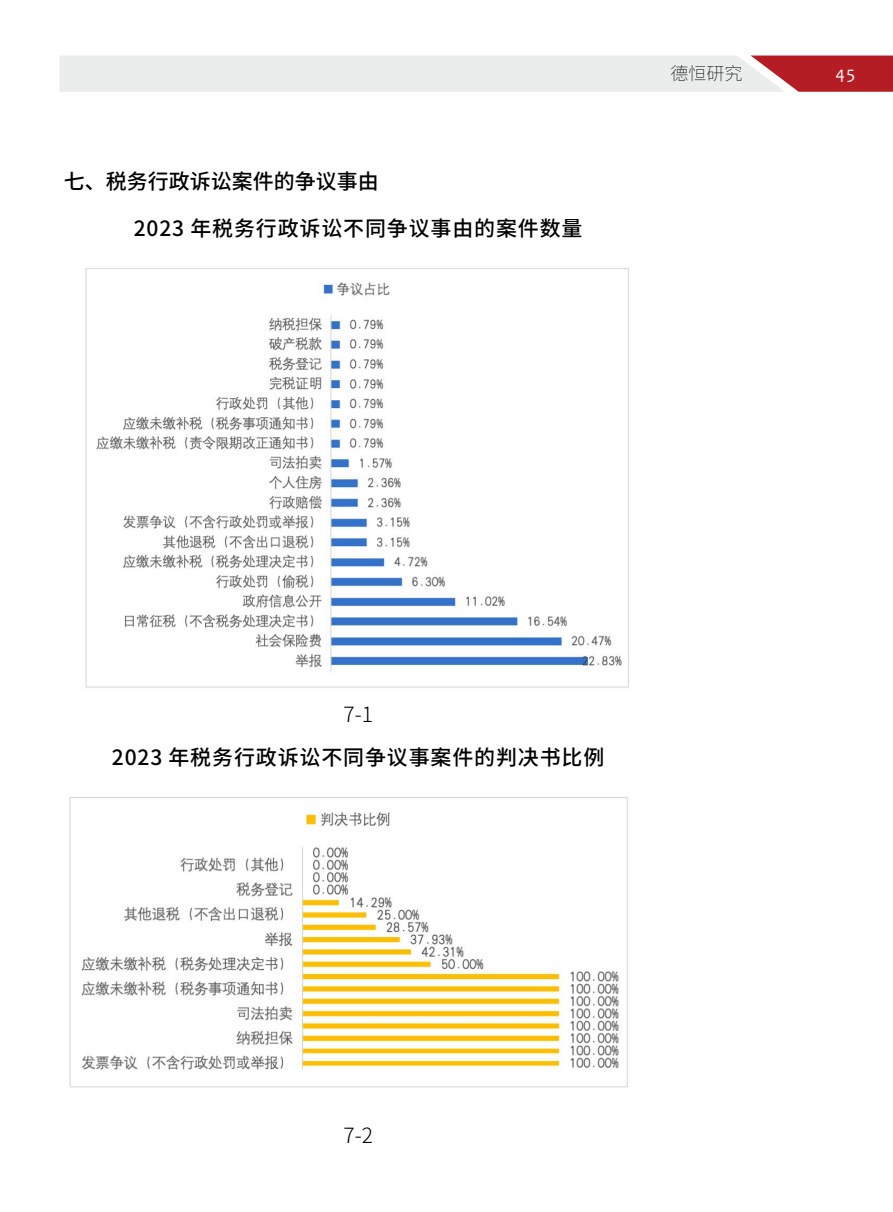
<style>
.page{position:relative;width:893px;height:1212px;background:#fff}
.page>*{position:absolute;margin:0;border:0;box-sizing:border-box;transform-origin:0 0}
.t1{font:500 21px "Source Han Sans SC";letter-spacing:.04em;color:#000}
.t2{font:500 21px "Source Han Sans SC";color:#000}
.t3{font:300 21px "Source Han Sans SC";color:#000}
.t4{font:200 18px "Source Han Sans SC";color:#000}
.t5{font:18px "Candara";color:#fff}
</style>
<div class="page">
<svg style="left:60px;top:56px;width:833px;height:36px;background:#e3d0d0"></svg>
<img style="left:85px;top:268px;width:544px;height:420px">
<img style="left:69px;top:797px;width:559px;height:291px">
<p class="t2" style="left:64px;top:169px;width:316px">七、税务行政诉讼案件的争议事由</p>
<p class="t1" style="left:134px;top:216px;width:450px">2023 年税务行政诉讼不同争议事由的案件数量</p>
<p class="t4" style="left:670px;top:63px;width:73px">德恒研究</p>
<p class="t5" style="left:835px;top:62px;width:21px">45</p>
<p class="t3" style="left:343px;top:703px;width:31px">7-1</p>
<p class="t1" style="left:112px;top:745px;width:494px">2023 年税务行政诉讼不同争议事案件的判决书比例</p>
<p class="t3" style="left:343px;top:1123px;width:31px">7-2</p>
</div>
